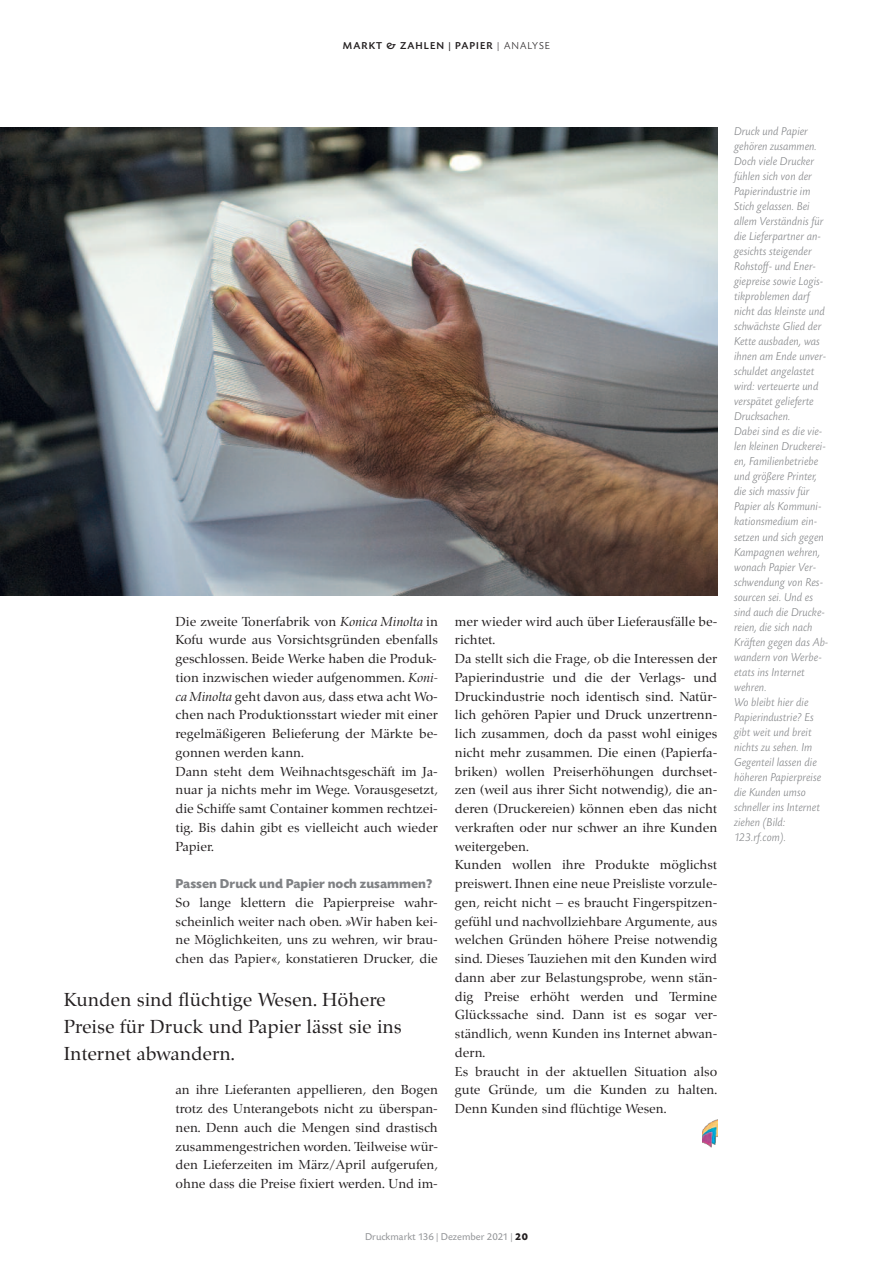
<style>
.page{position:relative;width:893px;height:1263px;background:#fff}
.page>*{position:absolute;margin:0;border:0;box-sizing:border-box;transform-origin:0 0}
.t1{font:19.5px/27px "Zapf Renais SB";color:#231f20}
.t2{font:13.5px/18.8px "Zapf Renais SB";color:#231f20}
.t3{font:700 13.5px "Today SB";color:#808285}
.t4{font:italic 300 12px/15px "Today SB";color:#808285}
.t5{font:10.5px "Today SB";color:#939598}
.t6{font:500 10.5px "Today SB";letter-spacing:.1em;color:#231f20}
.s1{font-weight:300}
.s2{font-style:italic}
.s3{font-weight:700;color:#231f20}
</style>
<div class="page">
<img style="left:0;top:128px;width:717px;height:467px">
<img style="left:702px;top:1119px;width:15px;height:28px">
<p class="t6" style="left:343px;top:40px;width:209px">MARKT &amp; ZAHLEN | PAPIER <span class="s1">| ANALYSE</span></p>
<p class="t2" style="left:176px;top:612px;width:264px">Die zweite Tonerfabrik von <span class="s2">Konica Minolta</span> in Kofu wurde aus Vorsichtsgründen ebenfalls geschlossen. Beide Werke haben die Produk&shy;tion inzwischen wieder aufgenommen. <span class="s2">Koni&shy;ca Minolta</span> geht davon aus, dass etwa acht Wo&shy;chen nach Produktionsstart wieder mit einer regelmäßigeren Belieferung der Märkte be&shy;gonnen werden kann.<br>Dann steht dem Weihnachtsgeschäft im Ja&shy;nuar ja nichts mehr im Wege. Vorausgesetzt, die Schiffe samt Container kommen rechtzei&shy;tig. Bis dahin gibt es vielleicht auch wieder Papier.</p>
<p class="t3" style="left:176px;top:876px;width:258px">Passen Druck und Papier noch zusammen?</p>
<p class="t2" style="left:176px;top:893px;width:264px;text-align:justify">So lange klettern die Papierpreise wahr&shy;scheinlich weiter nach oben. »Wir haben kei&shy;ne Möglichkeiten, uns zu wehren, wir brau&shy;chen das Papier«, konstatieren Drucker, die</p>
<h1 class="t1" style="left:64px;top:986px;width:339px">Kunden sind flüchtige Wesen. Höhere<br>Preise für Druck und Papier lässt sie ins<br>Internet abwandern.</h1>
<p class="t2" style="left:176px;top:1080px;width:264px;text-align:justify">an ihre Lieferanten appellieren, den Bogen trotz des Unterangebots nicht zu überspan&shy;nen. Denn auch die Mengen sind drastisch zusammengestrichen worden. Teilweise wür&shy;den Lieferzeiten im März/April aufgerufen, ohne dass die Preise fixiert werden. Und im-</p>
<p class="t2" style="left:455px;top:612px;width:264px">mer wieder wird auch über Lieferausfälle be&shy;richtet.<br>Da stellt sich die Frage, ob die Interessen der Papierindustrie und die der Verlags- und Druckindustrie noch identisch sind. Natür&shy;lich gehören Papier und Druck unzertrenn&shy;lich zusammen, doch da passt wohl einiges nicht mehr zusammen. Die einen (Papierfa&shy;briken) wollen Preiserhöhungen durchset&shy;zen (weil aus ihrer Sicht notwendig), die an&shy;deren (Druckereien) können eben das nicht verkraften oder nur schwer an ihre Kunden weitergeben.<br>Kunden wollen ihre Produkte möglichst preiswert. Ihnen eine neue Preisliste vorzule&shy;gen, reicht nicht – es braucht Fingerspitzen&shy;gefühl und nachvollziehbare Argumente, aus welchen Gründen höhere Preise notwendig sind. Dieses Tauziehen mit den Kunden wird dann aber zur Belastungsprobe, wenn stän&shy;dig Preise erhöht werden und Termine Glückssache sind. Dann ist es sogar ver&shy;ständlich, wenn Kunden ins Internet abwan&shy;dern.<br>Es braucht in der aktuellen Situation also gute Gründe, um die Kunden zu halten.<br>Denn Kunden sind flüchtige Wesen.</p>
<p class="t4" style="left:734px;top:124px;width:96px">Druck und Papier gehören zusammen.<br>Doch viele Drucker fühlen sich von der<br>Papierindustrie im<br>Stich gelassen. Bei allem Verständnis für die Lieferpartner an&shy;gesichts steigender<br>Rohstoff- und Ener&shy;giepreise sowie Logis&shy;tikproblemen darf nicht das kleinste und schwächste Glied der<br>Kette ausbaden, was ihnen am Ende unver&shy;schuldet angelastet wird: verteuerte und verspätet gelieferte<br>Drucksachen.<br>Dabei sind es die vie&shy;len kleinen Druckerei&shy;en, Familienbetriebe und größere Printer, die sich massiv für<br>Papier als Kommuni&shy;kationsmedium ein&shy;setzen und sich gegen<br>Kampagnen wehren, wonach Papier Ver&shy;schwendung von Res&shy;sourcen sei. Und es sind auch die Drucke&shy;reien, die sich nach<br>Kräften gegen das Ab&shy;wandern von Werbe&shy;etats ins Internet wehren.<br>Wo bleibt hier die<br>Papierindustrie? Es gibt weit und breit nichts zu sehen. Im<br>Gegenteil lassen die höheren Papierpreise die Kunden umso schneller ins Internet ziehen (Bild:<br>123.rf.com).</p>
<p class="t5" style="left:365px;top:1230px;width:164px">Druckmarkt 136 | Dezember 2021 | <span class="s3">20</span></p>
</div>
